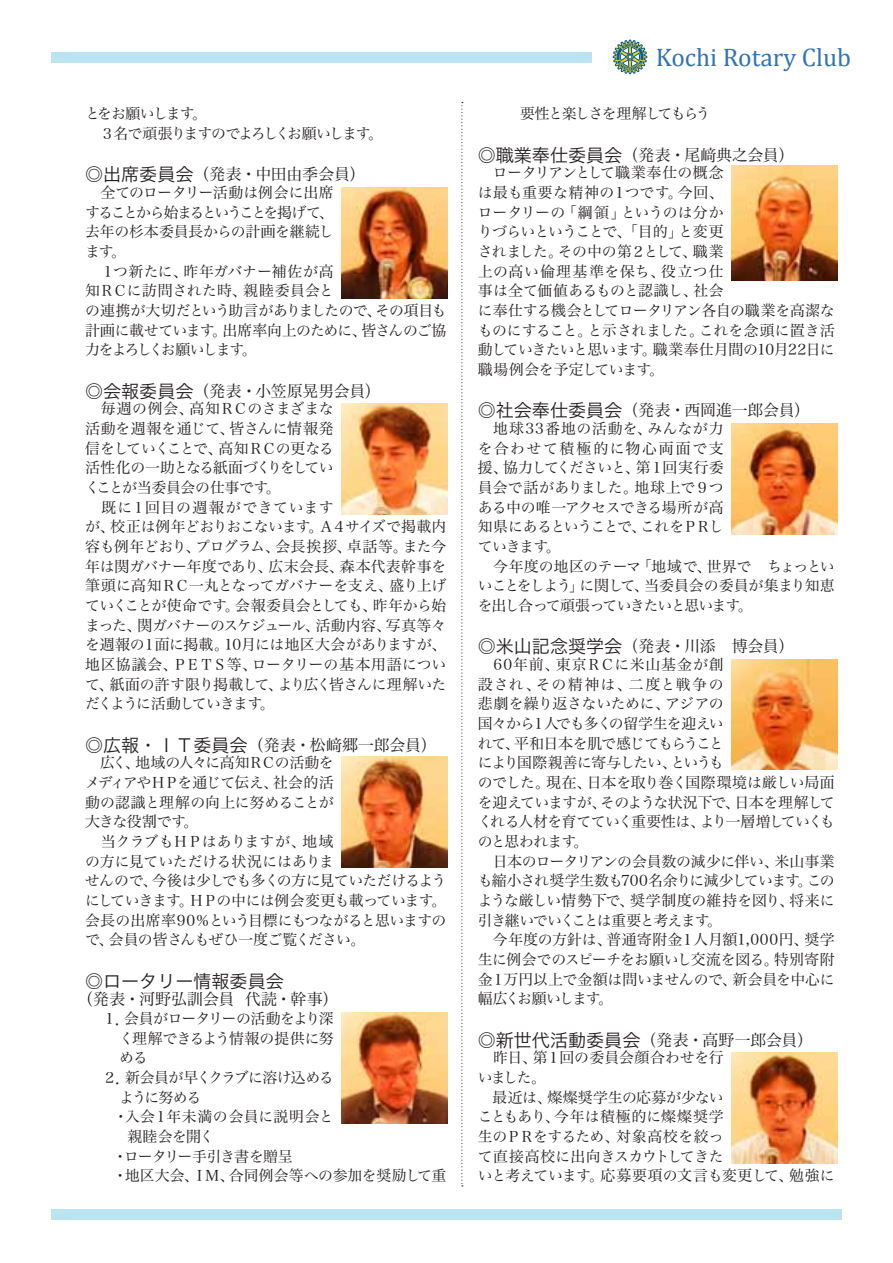
<style>
.page{position:relative;width:893px;height:1263px;background:#fff}
.page>*{position:absolute;margin:0;border:0;box-sizing:border-box;transform-origin:0 0}
.t1{font:25.5px "Cambria";color:#3073ba}
.t2{font:18px "Hira Kaku Pro W3";color:#231f20}
.t3{font:15.9px "Hira Min Pro W3";letter-spacing:-.01em;color:#231f20}
.t4{font:15.9px "Hira Min Pro W3";letter-spacing:-.03em;color:#231f20}
.t5{font:14.85px/19.6px "Hira Min Pro W3";letter-spacing:-.025em;color:#231f20}
.t6{font:14.85px/19.6px "Hira Min Pro W3";letter-spacing:-.005em;color:#231f20}
.t7{font:14.85px/19.6px "Hira Min Pro W3";letter-spacing:-.075em;color:#231f20}
.t8{font:14.85px "Hira Min Pro W3";letter-spacing:-.045em;color:#231f20}
.t9{font:14.85px "Hira Min Pro W3";letter-spacing:.03em;color:#231f20}
.t10{font:14.85px "Hira Min Pro W3";letter-spacing:-.055em;color:#231f20}
.t11{font:14.85px "Hira Min Pro W3";letter-spacing:-.09em;color:#231f20}
.s1{font-family:"Hira Kaku Pro W3";font-size:18px}
</style>
<div class="page">
<div style="left:51px;top:1209px;width:791px;height:10px;background:#bbe4f3"></div>
<div style="left:51px;top:52px;width:540px;height:11px;background:#bbe4f3"></div>
<svg style="left:613px;top:39px;width:35px;height:36px"></svg>
<img style="left:341px;top:188px;width:107px;height:110px">
<img style="left:731px;top:166px;width:107px;height:115px">
<img style="left:341px;top:404px;width:107px;height:110px">
<img style="left:341px;top:757px;width:107px;height:110px">
<img style="left:341px;top:1013px;width:107px;height:110px">
<img style="left:731px;top:423px;width:107px;height:111px">
<img style="left:731px;top:659px;width:107px;height:111px">
<img style="left:731px;top:1053px;width:107px;height:110px">
<svg style="left:461px;top:102px;width:2px;height:1084px"></svg>
<p class="t7" style="left:85px;top:103px;width:300px">とをお願いします。<br>　３名で頑張りますのでよろしくお願いします。</p>
<p class="t3" style="left:85px;top:161px;width:282px"><span class="s1">◎出席委員会</span>（発表・中田由季会員）</p>
<p class="t5" style="left:85px;top:181px;width:363px">　全てのロータリー活動は例会に出席<br>することから始まるということを掲げて、<br>去年の杉本委員長からの計画を継続し<br>ます。<br>　１つ新たに、昨年ガバナー補佐が高<br>知ＲＣに訪問された時、親睦委員会と<br>の連携が大切だという助言がありましたので、その項目も計画に載せています。出席率向上のために、皆さんのご協力をよろしくお願いします。</p>
<p class="t4" style="left:85px;top:377px;width:297px"><span class="s1">◎会報委員会</span>（発表・小笠原晃男会員）</p>
<p class="t5" style="left:85px;top:398px;width:363px">　毎週の例会、高知ＲＣのさまざまな<br>活動を週報を通じて、皆さんに情報発<br>信をしていくことで、高知ＲＣの更なる<br>活性化の一助となる紙面づくりをしてい<br>くことが当委員会の仕事です。<br>　既に１回目の週報ができています<br>が、校正は例年どおりおこないます。Ａ４サイズで掲載内容も例年どおり、プログラム、会長挨拶、卓話等。また今年は関ガバナー年度であり、広末会長、森本代表幹事を筆頭に高知ＲＣ一丸となってガバナーを支え、盛り上げていくことが使命です。会報委員会としても、昨年から始まった、関ガバナーのスケジュール、活動内容、写真等々を週報の１面に掲載。10月には地区大会がありますが、地区協議会、ＰＥＴＳ等、ロータリーの基本用語について、紙面の許す限り掲載して、より広く皆さんに理解いただくように活動していきます。</p>
<p class="t3" style="left:85px;top:731px;width:353px"><span class="s1">◎広報・ＩＴ委員会</span>（発表・松﨑郷一郎会員）</p>
<p class="t5" style="left:85px;top:752px;width:363px">　広く、地域の人々に高知ＲＣの活動を<br>メディアやＨＰを通じて伝え、社会的活<br>動の認識と理解の向上に努めることが<br>大きな役割です。<br>　当クラブもＨＰはありますが、地域<br>の方に見ていただける状況にはありま<br>せんので、今後は少しでも多くの方に見ていただけるようにしていきます。ＨＰの中には例会変更も載っています。会長の出席率90％という目標にもつながると思いますので、会員の皆さんもぜひ一度ご覧ください。</p>
<p class="t2" style="left:85px;top:965px;width:200px">◎ロータリー情報委員会</p>
<p class="t3" style="left:77px;top:986px;width:263px">（発表・河野弘訓会員 代読・幹事）</p>
<p class="t8" style="left:102px;top:1006px;width:233px">１．会員がロータリーの活動をより深</p>
<p class="t5" style="left:119px;top:1027px;width:216px">く理解できるよう情報の提供に努</p>
<p class="t5" style="left:119px;top:1047px;width:30px">める</p>
<p class="t5" style="left:102px;top:1066px;width:233px">２．新会員が早くクラブに溶け込める</p>
<p class="t5" style="left:119px;top:1086px;width:84px">ように努める</p>
<p class="t9" style="left:98px;top:1104px;width:237px">　・入会１年未満の会員に説明会と</p>
<p class="t5" style="left:128px;top:1125px;width:88px">親睦会を開く</p>
<p class="t10" style="left:98px;top:1143px;width:196px">　・ロータリー手引き書を贈呈</p>
<p class="t6" style="left:98px;top:1165px;width:350px">　・地区大会、ＩＭ、合同例会等への参加を奨励して重</p>
<h1 class="t1" style="left:656px;top:42px;width:197px">Kochi Rotary Club</h1>
<p class="t11" style="left:520px;top:101px;width:192px">要性と楽しさを理解してもらう</p>
<p class="t3" style="left:478px;top:141px;width:318px"><span class="s1">◎職業奉仕委員会</span>（発表・尾﨑典之会員）</p>
<p class="t5" style="left:478px;top:162px;width:359px">　ロータリアンとして職業奉仕の概念<br>は最も重要な精神の１つです。今回、<br>ロータリーの「綱領」というのは分か<br>りづらいということで、「目的」と変更<br>されました。その中の第２として、職業<br>上の高い倫理基準を保ち、役立つ仕<br>事は全て価値あるものと認識し、社会<br>に奉仕する機会としてロータリアン各自の職業を高潔なものにすること。と示されました。これを念頭に置き活動していきたいと思います。職業奉仕月間の10月22日に職場例会を予定しています。</p>
<p class="t3" style="left:478px;top:397px;width:334px"><span class="s1">◎社会奉仕委員会</span>（発表・西岡進一郎会員）</p>
<p class="t5" style="left:478px;top:417px;width:358px">　地球33番地の活動を、みんなが力<br>を合わせて積極的に物心両面で支<br>援、協力してくださいと、第１回実行委<br>員会で話がありました。地球上で９つ<br>ある中の唯一アクセスできる場所が高<br>知県にあるということで、これをＰＲし<br>ていきます。<br>　今年度の地区のテーマ「地域で、世界で　ちょっといいことをしよう」に関して、当委員会の委員が集まり知恵を出し合って頑張っていきたいと思います。</p>
<p class="t3" style="left:478px;top:633px;width:318px"><span class="s1">◎米山記念奨学会</span>（発表・川添　博会員）</p>
<p class="t5" style="left:478px;top:653px;width:359px">　60年前、東京ＲＣに米山基金が創<br>設され、その精神は、二度と戦争の<br>悲劇を繰り返さないために、アジアの<br>国々から１人でも多くの留学生を迎えい<br>れて、平和日本を肌で感じてもらうこと<br>により国際親善に寄与したい、というも<br>のでした。現在、日本を取り巻く国際環境は厳しい局面を迎えていますが、そのような状況下で、日本を理解してくれる人材を育てていく重要性は、より一層増していくものと思われます。<br>　日本のロータリアンの会員数の減少に伴い、米山事業も縮小され奨学生数も700名余りに減少しています。このような厳しい情勢下で、奨学制度の維持を図り、将来に引き継いでいくことは重要と考えます。<br>　今年度の方針は、普通寄附金１人月額1,000円、奨学生に例会でのスピーチをお願いし交流を図る。特別寄附金１万円以上で金額は問いませんので、新会員を中心に幅広くお願いします。</p>
<p class="t3" style="left:478px;top:1026px;width:337px"><span class="s1">◎新世代活動委員会</span>（発表・高野一郎会員）</p>
<p class="t6" style="left:478px;top:1047px;width:358px">　昨日、第１回の委員会顔合わせを行<br>いました。<br>　最近は、燦燦奨学生の応募が少ない<br>こともあり、今年は積極的に燦燦奨学<br>生のＰＲをするため、対象高校を絞っ<br>て直接高校に出向きスカウトしてきた<br>いと考えています。応募要項の文言も変更して、勉強に</p>
</div>
